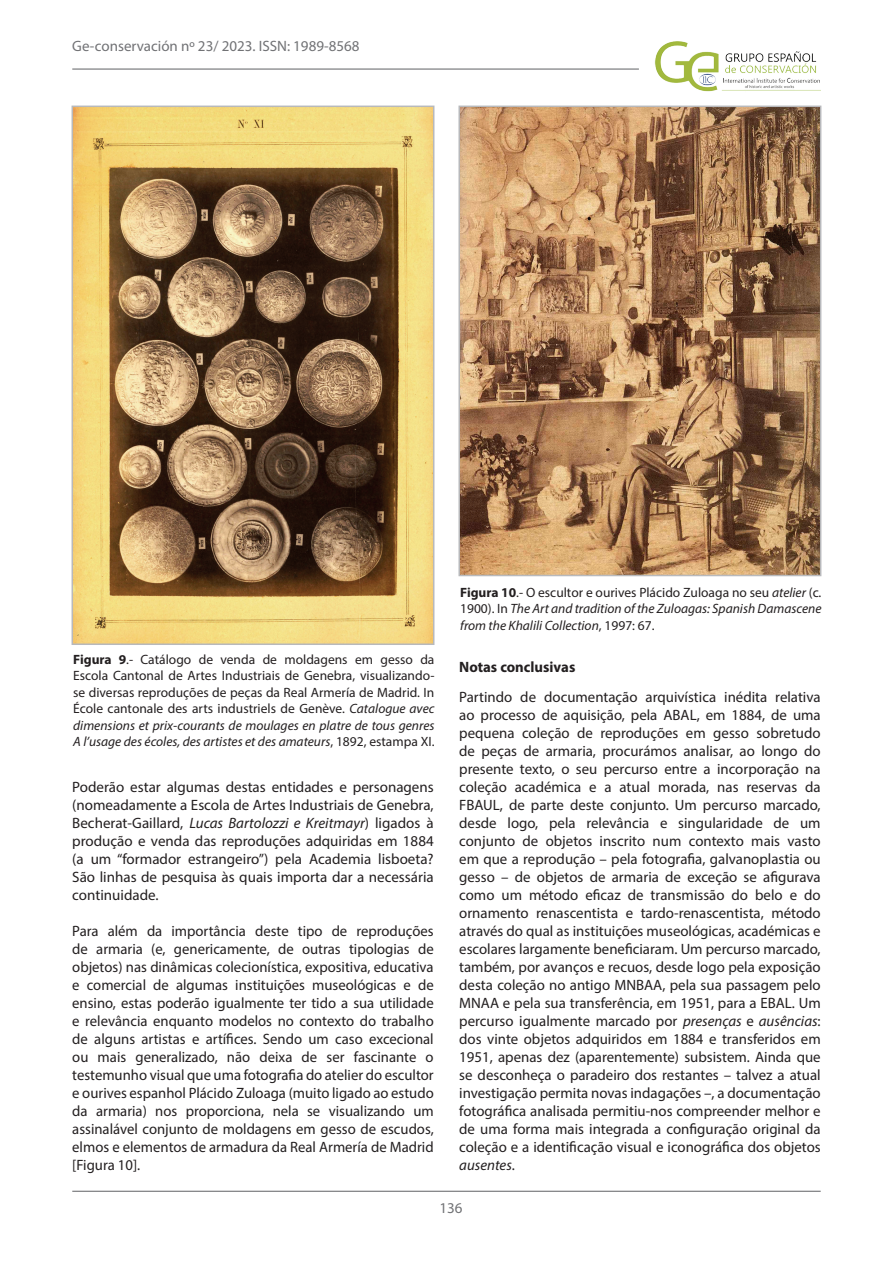
<style>
.page{position:relative;width:893px;height:1263px;background:#fff}
.page>*{position:absolute;margin:0;border:0;box-sizing:border-box;transform-origin:0 0}
.t1{font:15px/18px "Myriad Pro";color:#231f20;text-align:justify}
.t2{font:15px "Myriad Pro";color:#717275}
.t3{font:700 15px "Myriad Pro";color:#231f20}
.t4{font:13.5px/16.5px "Myriad Pro";color:#231f20;text-align:justify}
.t5{font:italic 13.5px/16.5px "Myriad Pro";color:#231f20;text-align:justify}
.s1{font-weight:700}
.s2{font-style:italic}
.s3{font-weight:700;font-style:normal}
.s4{font-style:normal}
</style>
<div class="page">
<hr style="left:72px;top:68px;width:567px;height:2px;background:#717275">
<hr style="left:72px;top:1191px;width:749px;height:1px;background:#717275">
<img style="left:654px;top:41px;width:167px;height:51px">
<img style="left:75px;top:109px;width:356px;height:533px">
<div style="left:72px;top:106px;width:362px;height:539px;border:2px solid #b8b9bc"></div>
<img style="left:461px;top:109px;width:357px;height:464px">
<div style="left:458px;top:106px;width:363px;height:470px;border:2px solid #b8b9bc"></div>
<p class="t2" style="left:72px;top:37px;width:289px">Ge-conservación nº 23/ 2023. ISSN: 1989-8568</p>
<p class="t4" style="left:73px;top:651px;width:363px"><span class="s1">Figura 9</span>.- Catálogo de venda de moldagens em gesso da Escola Cantonal de Artes Industriais de Genebra, visualizando&shy;se diversas reproduções de peças da Real Armería de Madrid. In École cantonale des arts industriels de Genève. <span class="s2">Catalogue avec dimensions et prix-courants de moulages en platre de tous genres A l’usage des écoles, des artistes et des amateurs</span>, 1892, estampa XI.</p>
<p class="t1" style="left:72px;top:778px;width:363px">Poderão estar algumas destas entidades e personagens (nomeadamente a Escola de Artes Industriais de Genebra, Becherat-Gaillard, <span class="s2">Lucas Bartolozzi e Kreitmayr</span>) ligados à produção e venda das reproduções adquiridas em 1884 (a um “formador estrangeiro”) pela Academia lisboeta?<br>São linhas de pesquisa às quais importa dar a necessária continuidade.</p>
<p class="t1" style="left:72px;top:922px;width:363px">Para além da importância deste tipo de reproduções de armaria (e, genericamente, de outras tipologias de objetos) nas dinâmicas colecionística, expositiva, educativa e comercial de algumas instituições museológicas e de ensino, estas poderão igualmente ter tido a sua utilidade e relevância enquanto modelos no contexto do trabalho de alguns artistas e artífices. Sendo um caso excecional ou mais generalizado, não deixa de ser fascinante o testemunho visual que uma fotografia do atelier do escultor e ourives espanhol Plácido Zuloaga (muito ligado ao estudo da armaria) nos proporciona, nela se visualizando um assinalável conjunto de moldagens em gesso de escudos, elmos e elementos de armadura da Real Armería de Madrid [Figura 10].</p>
<p class="t5" style="left:460px;top:584px;width:363px"><span class="s3">Figura 10</span><span class="s4">.- O escultor e ourives Plácido Zuloaga no seu</span> atelier <span class="s4">(c.<br>1900). In</span> The Art and tradition of the Zuloagas: Spanish Damascene from the Khalili Collection<span class="s4">, 1997: 67.</span></p>
<p class="t3" style="left:459px;top:657px;width:118px">Notas conclusivas</p>
<p class="t1" style="left:459px;top:688px;width:363px">Partindo de documentação arquivística inédita relativa ao processo de aquisição, pela ABAL, em 1884, de uma pequena coleção de reproduções em gesso sobretudo de peças de armaria, procurámos analisar, ao longo do presente texto, o seu percurso entre a incorporação na coleção académica e a atual morada, nas reservas da FBAUL, de parte deste conjunto. Um percurso marcado, desde logo, pela relevância e singularidade de um conjunto de objetos inscrito num contexto mais vasto em que a reprodução – pela fotografia, galvanoplastia ou gesso – de objetos de armaria de exceção se afigurava como um método eficaz de transmissão do belo e do ornamento renascentista e tardo-renascentista, método através do qual as instituições museológicas, académicas e escolares largamente beneficiaram. Um percurso marcado, também, por avanços e recuos, desde logo pela exposição desta coleção no antigo MNBAA, pela sua passagem pelo MNAA e pela sua transferência, em 1951, para a EBAL. Um percurso igualmente marcado por <span class="s2">presenças</span> e <span class="s2">ausências</span>: dos vinte objetos adquiridos em 1884 e transferidos em 1951, apenas dez (aparentemente) subsistem. Ainda que se desconheça o paradeiro dos restantes – talvez a atual investigação permita novas indagações –, a documentação fotográfica analisada permitiu-nos compreender melhor e de uma forma mais integrada a configuração original da coleção e a identificação visual e iconográfica dos objetos <span class="s2">ausentes</span>.</p>
<p class="t2" style="left:439px;top:1198px;width:25px">136</p>
</div>
